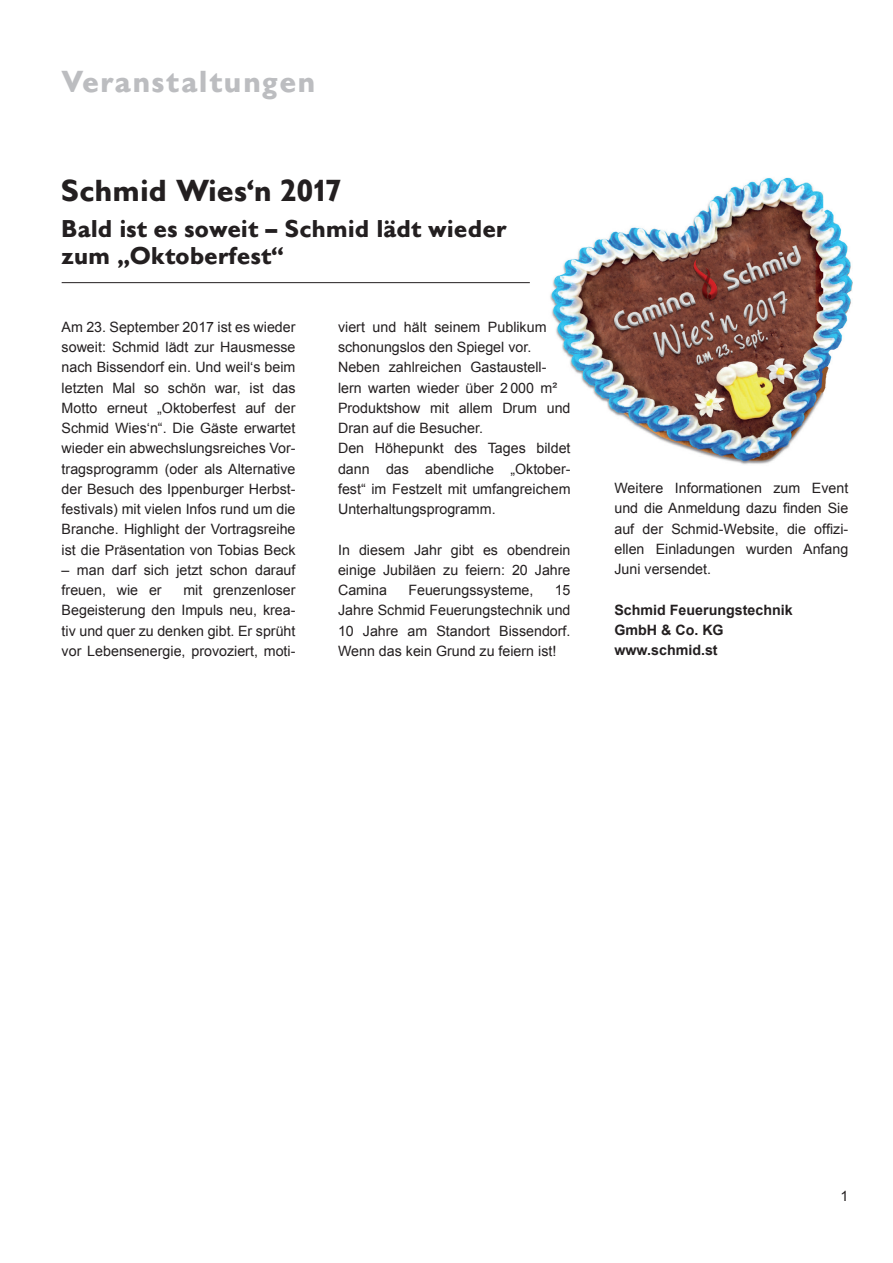
<style>
.page{position:relative;width:893px;height:1263px;background:#fff}
.page>*{position:absolute;margin:0;border:0;box-sizing:border-box;transform-origin:0 0}
.t1{font:700 30px "Gill Sans BQ";color:#231f20}
.t2{font:700 30px "Gill Sans BQ";letter-spacing:.045em;color:#bcbdc0}
.t3{font:700 24px/27px "Gill Sans BQ";color:#231f20}
.t4{font:14.25px/20.2px "Arial";color:#231f20;text-align:justify}
.t5{font:700 14.25px/20.2px "Arial";color:#231f20}
</style>
<div class="page">
<img style="left:550px;top:177px;width:303px;height:288px">
<hr style="left:62px;top:282px;width:468px;height:1px;background:#231f20">
<h1 class="t2" style="left:62px;top:64px;width:256px">Veranstaltungen</h1>
<h1 class="t1" style="left:62px;top:173px;width:282px">Schmid Wies‘n 2017</h1>
<h2 class="t3" style="left:62px;top:215px;width:447px">Bald ist es soweit – Schmid lädt wieder zum „Oktoberfest“</h2>
<p class="t4" style="left:62px;top:317px;width:235px">Am 23. September 2017 ist es wieder soweit: Schmid lädt zur Hausmesse nach Bissendorf ein. Und weil‘s beim letzten Mal so schön war, ist das Motto erneut „Oktoberfest auf der Schmid Wies‘n“. Die Gäste erwartet wieder ein abwechslungsreiches Vor&shy;tragsprogramm (oder als Alternative der Besuch des Ippenburger Herbst&shy;festivals) mit vielen Infos rund um die Branche. Highlight der Vortragsreihe ist die Präsentation von Tobias Beck</p>
<p class="t4" style="left:62px;top:560px;width:235px">– man darf sich jetzt schon darauf freuen, wie er</p>
<p class="t4" style="left:62px;top:580px;width:235px;text-indent:122px">mit grenzenloser Begeisterung den Impuls neu, krea&shy;tiv und quer zu denken gibt. Er sprüht vor Lebensenergie, provoziert, moti-</p>
<p class="t4" style="left:338px;top:317px;width:234px;text-align:left">viert und hält seinem Publikum schonungslos den Spiegel vor.<br>Neben zahlreichen Gastaustell&shy;lern warten wieder über 2 000 m²<br>Produktshow mit allem Drum und<br>Dran auf die Besucher.<br>Den Höhepunkt des Tages bildet dann das abendliche „Oktober&shy;fest“ im Festzelt mit umfangreichem<br>Unterhaltungsprogramm.</p>
<p class="t4" style="left:338px;top:540px;width:234px">In diesem Jahr gibt es obendrein einige Jubiläen zu feiern: 20 Jahre Camina</p>
<p class="t4" style="left:338px;top:580px;width:234px;text-indent:217px">15<br>Jahre Schmid Feuerungstechnik und 10 Jahre am Standort Bissendorf.<br>Wenn das kein Grund zu feiern ist!</p>
<p class="t4" style="left:408px;top:580px;width:127px">Feuerungssysteme,</p>
<p class="t4" style="left:614px;top:478px;width:235px">Weitere Informationen zum Event und die Anmeldung dazu finden Sie auf der Schmid-Website, die offizi&shy;ellen Einladungen wurden Anfang Juni versendet.</p>
<p class="t5" style="left:614px;top:600px;width:180px">Schmid Feuerungstechnik<br>GmbH &amp; Co. KG www.schmid.st</p>
<p class="t4" style="left:840px;top:1186px;width:9px">1</p>
</div>
